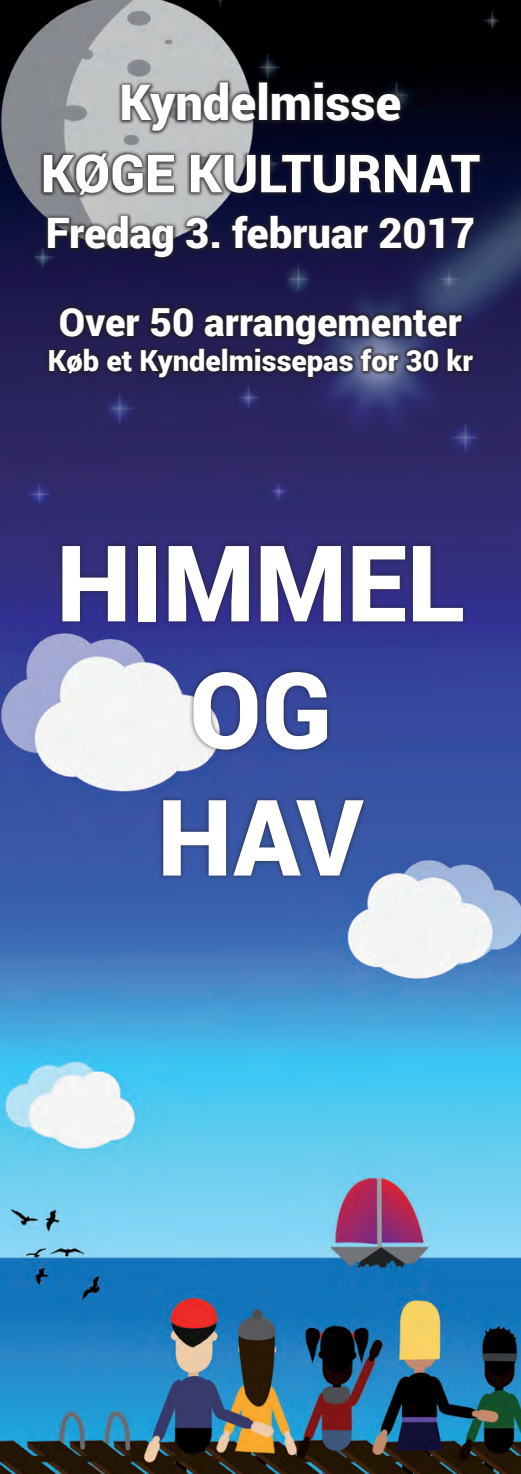
<style>
.page{position:relative;width:521px;height:1474px;background:#fff}
.page>*{position:absolute;margin:0;border:0;box-sizing:border-box;transform-origin:0 0}
.t1{font:900 105.88px "Roboto";color:#fff}
.t2{font:900 52.5px "Roboto";color:#fff}
.t3{font:900 49px "Roboto";color:#fff}
.t4{font:900 42px "Roboto";letter-spacing:-.005em;color:#fff}
.t5{font:900 38.68px "Roboto";color:#fff}
.t6{font:900 29.05px "Roboto";color:#fff}
</style>
<div class="page">
<img style="left:0;top:0;width:521px;height:1473px">
<img style="left:0;top:1407px;width:521px;height:42px">
<img style="left:0;top:16px;width:521px;height:30px">
<div style="left:39px;top:78px;width:445px;height:184px;background:#231f20;opacity:.75"></div>
<div style="left:45px;top:303px;width:433px;height:78px;background:#231f20;opacity:.75"></div>
<div style="left:57px;top:541px;width:411px;height:339px;background:#231f20;opacity:.75"></div>
<p class="t3" style="left:119px;top:68px;width:284px">Kyndelmisse</p>
<p class="t2" style="left:41px;top:136px;width:441px">KØGE KULTURNAT</p>
<p class="t4" style="left:46px;top:204px;width:431px">Fredag 3. februar 2017</p>
<p class="t5" style="left:59px;top:295px;width:405px">Over 50 arrangementer</p>
<p class="t6" style="left:48px;top:340px;width:427px">Køb et Kyndelmissepas for 30 kr</p>
<p class="t1" style="left:57px;top:509px;width:409px">HIMMEL</p>
<p class="t1" style="left:189px;top:636px;width:144px">OG</p>
<p class="t1" style="left:157px;top:763px;width:208px">HAV</p>
</div>
